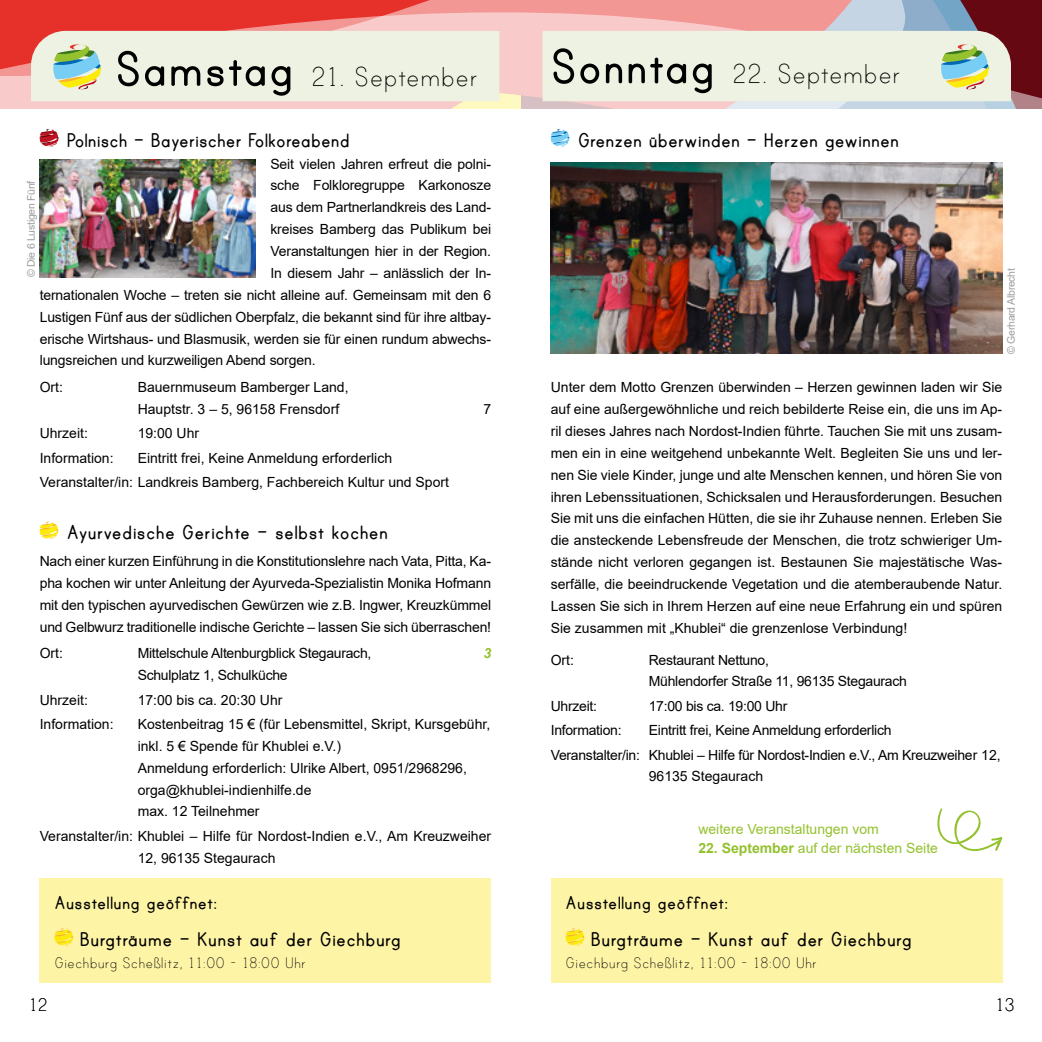
<style>
.page{position:relative;width:1042px;height:1042px;background:#fff}
.page>*{position:absolute;margin:0;border:0;box-sizing:border-box;transform-origin:0 0}
.t1{font:31.5px "Print Clearly";color:#000}
.t2{font:700 22.75px "Print";color:#000}
.t3{font:700 21px "Print";color:#000}
.t4{font:21px "Print Clearly";color:#000}
.t5{font:17.5px "Print Clearly";color:#000}
.t6{font:14px/21.9px "Arial";letter-spacing:-.01em;color:#000}
.t7{font:14px "Arial";color:#94c12e}
.t8{font:italic 700 14px "Arial";color:#94c12e}
.t9{font:10.5px "Arial";letter-spacing:-.025em;color:#9c9d9d}
.s1{font-family:"Print";font-weight:700;font-size:56px}
.s2{font-weight:700}
</style>
<div class="page">
<svg style="left:907px;top:11px;width:135px;height:97px;background:#7d4f5e"></svg>
<svg style="left:0;top:0;width:907px;height:108px;background:#ec908e"></svg>
<div style="left:31px;top:31px;width:468px;height:70px;background:#eef2e2"></div>
<svg style="left:39px;top:129px;width:20px;height:18px"></svg>
<svg style="left:39px;top:521px;width:20px;height:18px"></svg>
<svg style="left:550px;top:129px;width:20px;height:18px"></svg>
<div style="left:40px;top:878px;width:451px;height:104px;background:#fef4a6"></div>
<svg style="left:54px;top:928px;width:19px;height:18px"></svg>
<div style="left:551px;top:878px;width:451px;height:104px;background:#fef4a6"></div>
<svg style="left:565px;top:928px;width:19px;height:18px"></svg>
<img style="left:40px;top:159px;width:215px;height:118px">
<div style="left:542px;top:31px;width:469px;height:70px;background:#eef2e2"></div>
<svg style="left:937px;top:808px;width:65px;height:44px"></svg>
<img style="left:551px;top:162px;width:451px;height:192px">
<h1 class="t1" style="left:115px;top:61px;width:365px"><span class="s1">Samstag</span> 21. September</h1>
<h2 class="t2" style="left:67px;top:130px;width:285px">Polnisch – Bayerischer Folkoreabend</h2>
<p class="t6" style="left:270px;top:153px;width:222px">Seit vielen Jahren erfreut die polni-</p>
<p class="t6" style="left:270px;top:174px;width:222px">sche Folkloregruppe Karkonosze</p>
<p class="t6" style="left:270px;top:196px;width:222px">aus dem Partnerlandkreis des Land-</p>
<p class="t6" style="left:270px;top:218px;width:222px">kreises Bamberg das Publikum bei</p>
<p class="t6" style="left:270px;top:240px;width:222px">Veranstaltungen hier in der Region.</p>
<p class="t6" style="left:270px;top:262px;width:222px">In diesem Jahr – anlässlich der In-</p>
<p class="t6" style="left:40px;top:284px;width:453px">ternationalen Woche – treten sie nicht alleine auf. Gemeinsam mit den 6</p>
<p class="t6" style="left:40px;top:306px;width:453px">Lustigen Fünf aus der südlichen Oberpfalz, die bekannt sind für ihre altbay-</p>
<p class="t6" style="left:40px;top:328px;width:453px">erische Wirtshaus- und Blasmusik, werden sie für einen rundum abwechs-</p>
<p class="t6" style="left:40px;top:349px;width:277px">lungsreichen und kurzweiligen Abend sorgen.</p>
<p class="t6" style="left:40px;top:376px;width:25px">Ort:</p>
<p class="t6" style="left:138px;top:376px;width:212px">Bauernmuseum Bamberger Land,<br>Hauptstr. 3 – 5, 96158 Frensdorf</p>
<p class="t9" style="left:24px;top:277px;width:98px;rotate:-90deg">© Die 6 Lustigen Fünf</p>
<p class="t6" style="left:483px;top:398px;width:9px">7</p>
<p class="t6" style="left:40px;top:422px;width:50px">Uhrzeit:</p>
<p class="t6" style="left:138px;top:422px;width:63px">19:00 Uhr</p>
<p class="t6" style="left:40px;top:447px;width:75px">Information:</p>
<p class="t6" style="left:40px;top:446px;width:411px;line-height:24.3px;text-indent:98px">Eintritt frei, Keine Anmeldung erforderlich<br>Veranstalter/in: Landkreis Bamberg, Fachbereich Kultur und Sport</p>
<h2 class="t2" style="left:67px;top:522px;width:323px">Ayurvedische Gerichte – selbst kochen</h2>
<p class="t6" style="left:40px;top:550px;width:453px;text-align:justify">Nach einer kurzen Einführung in die Konstitutionslehre nach Vata, Pitta, Ka&shy;pha kochen wir unter Anleitung der Ayurveda-Spezialistin Monika Hofmann mit den typischen ayurvedischen Gewürzen wie z.B. Ingwer, Kreuzkümmel und Gelbwurz traditionelle indische Gerichte – lassen Sie sich überraschen!</p>
<p class="t6" style="left:40px;top:642px;width:25px">Ort:</p>
<p class="t6" style="left:138px;top:642px;width:235px">Mittelschule Altenburgblick Stegaurach,</p>
<p class="t8" style="left:483px;top:644px;width:9px">3</p>
<p class="t6" style="left:138px;top:664px;width:151px">Schulplatz 1, Schulküche</p>
<p class="t6" style="left:40px;top:689px;width:50px">Uhrzeit:</p>
<p class="t6" style="left:138px;top:689px;width:146px">17:00 bis ca. 20:30 Uhr</p>
<p class="t6" style="left:40px;top:713px;width:75px">Information:</p>
<p class="t6" style="left:138px;top:713px;width:354px">Kostenbeitrag 15 € (für Lebensmittel, Skript, Kursgebühr, inkl. 5 € Spende für Khublei e.V.)<br>Anmeldung erforderlich: Ulrike Albert, 0951/2968296, orga@khublei-indienhilfe.de<br>max. 12 Teilnehmer</p>
<p class="t6" style="left:138px;top:825px;width:355px;text-indent:-98px">Veranstalter/in: Khublei – Hilfe für Nordost-Indien e.V., Am Kreuzweiher<br>12, 96135 Stegaurach</p>
<h3 class="t3" style="left:55px;top:893px;width:164px">Ausstellung geöffnet:</h3>
<h2 class="t2" style="left:80px;top:929px;width:323px">Burgträume – Kunst auf der Giechburg</h2>
<p class="t5" style="left:55px;top:953px;width:253px">Giechburg Scheßlitz, 11:00 - 18:00 Uhr</p>
<h1 class="t1" style="left:551px;top:58px;width:352px"><span class="s1">Sonntag</span> 22. September</h1>
<h2 class="t2" style="left:578px;top:129px;width:323px">Grenzen überwinden – Herzen gewinnen</h2>
<p class="t9" style="left:1004px;top:354px;width:87px;rotate:-90deg">© Gerhard Albrecht</p>
<p class="t6" style="left:551px;top:376px;width:453px;text-align:justify">Unter dem Motto Grenzen überwinden – Herzen gewinnen laden wir Sie auf eine außergewöhnliche und reich bebilderte Reise ein, die uns im Ap&shy;ril dieses Jahres nach Nordost-Indien führte. Tauchen Sie mit uns zusam&shy;men ein in eine weitgehend unbekannte Welt. Begleiten Sie uns und ler&shy;nen Sie viele Kinder, junge und alte Menschen kennen, und hören Sie von ihren Lebenssituationen, Schicksalen und Herausforderungen. Besuchen Sie mit uns die einfachen Hütten, die sie ihr Zuhause nennen. Erleben Sie die ansteckende Lebensfreude der Menschen, die trotz schwieriger Um&shy;stände nicht verloren gegangen ist. Bestaunen Sie majestätische Was&shy;serfälle, die beeindruckende Vegetation und die atemberaubende Natur.<br>Lassen Sie sich in Ihrem Herzen auf eine neue Erfahrung ein und spüren Sie zusammen mit „Khublei“ die grenzenlose Verbindung!</p>
<p class="t6" style="left:551px;top:648px;width:25px">Ort:</p>
<p class="t6" style="left:649px;top:648px;width:260px">Restaurant Nettuno,<br>Mühlendorfer Straße 11, 96135 Stegaurach</p>
<p class="t6" style="left:551px;top:695px;width:48px">Uhrzeit:</p>
<p class="t6" style="left:649px;top:695px;width:140px">17:00 bis ca. 19:00 Uhr</p>
<p class="t6" style="left:551px;top:719px;width:72px">Information:</p>
<p class="t6" style="left:551px;top:718px;width:451px;line-height:24.3px;text-indent:98px">Eintritt frei, Keine Anmeldung erforderlich<br>Veranstalter/in: Khublei – Hilfe für Nordost-Indien e.V., Am Kreuzweiher 12,</p>
<p class="t6" style="left:649px;top:765px;width:116px">96135 Stegaurach</p>
<p class="t7" style="left:698px;top:819px;width:182px">weitere Veranstaltungen vom</p>
<p class="t7" style="left:698px;top:838px;width:241px"><span class="s2">22. September</span> auf der nächsten Seite</p>
<h3 class="t3" style="left:566px;top:893px;width:164px">Ausstellung geöffnet:</h3>
<h2 class="t2" style="left:591px;top:929px;width:323px">Burgträume – Kunst auf der Giechburg</h2>
<p class="t5" style="left:566px;top:953px;width:253px">Giechburg Scheßlitz, 11:00 - 18:00 Uhr</p>
<h3 class="t4" style="left:29px;top:994px;width:20px">12</h3>
<h3 class="t4" style="left:995px;top:994px;width:21px">13</h3>
</div>
